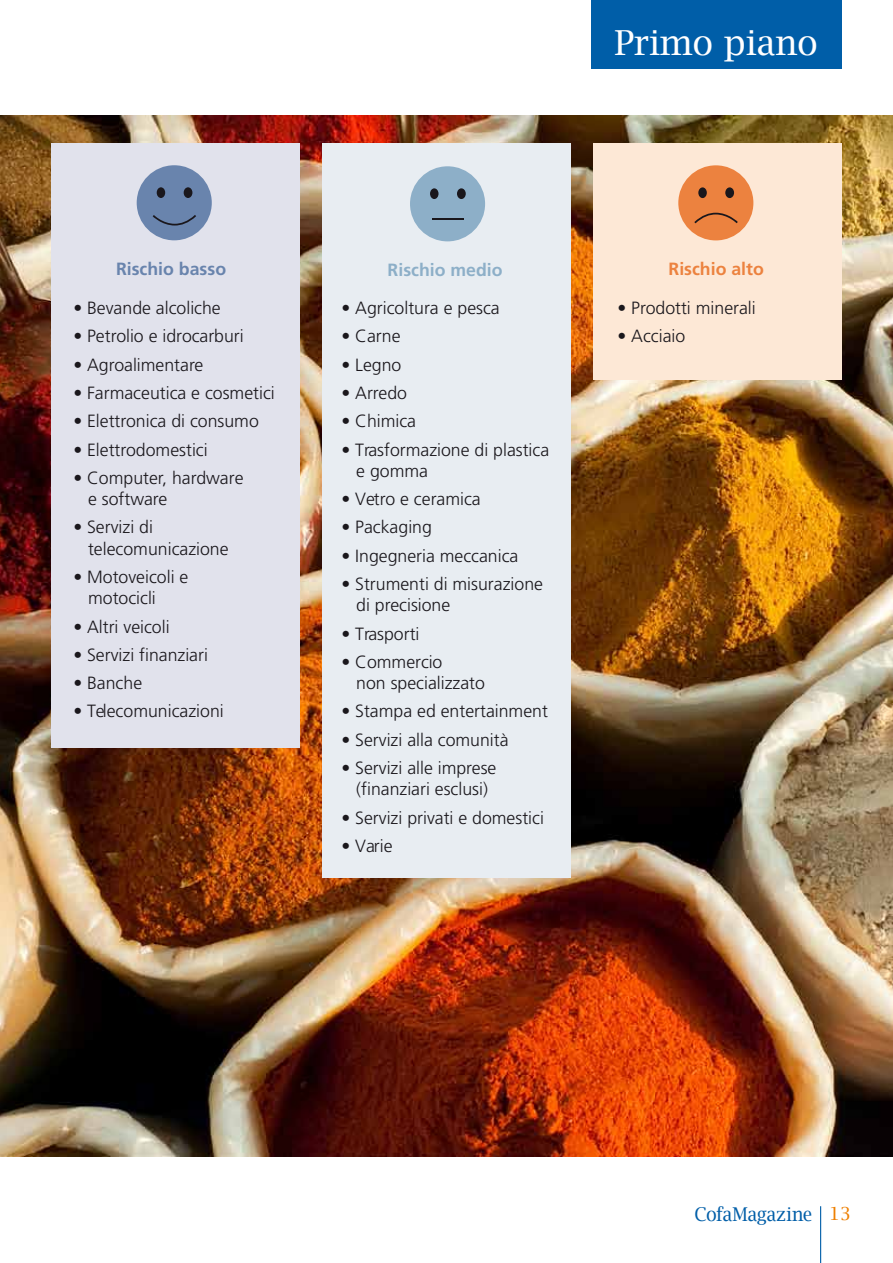
<style>
.page{position:relative;width:893px;height:1263px;background:#fff}
.page>*{position:absolute;margin:0;border:0;box-sizing:border-box;transform-origin:0 0}
.t1{font:34.5px "Lucida Bright";color:#fff}
.t2{font:34.5px "Times New Roman";color:#fff}
.t3{font:19.05px "Lucida Bright";letter-spacing:-.02em;color:#005ea8;scale:.94 1}
.t4{font:300 17.7px/21.3px "Frutiger";color:#1a171c}
.t5{font:700 17.7px "Frutiger";color:#6984ad}
.t6{font:700 17.7px "Frutiger";color:#8dafc8}
.t7{font:700 17.7px "Frutiger";color:#ec823f}
.s1{font-size:18px;color:#ee7f00}
</style>
<div class="page">
<hr style="left:820px;top:1206px;width:1px;height:57px;background:#005ea8">
<img style="left:0;top:115px;width:893px;height:1042px">
<div style="left:591px;top:0;width:250px;height:68px;background:#005ea8"></div>
<div style="left:322px;top:143px;width:248px;height:734px;background:#e8edf2"></div>
<div style="left:593px;top:143px;width:248px;height:237px;background:#fde8d6"></div>
<div style="left:51px;top:143px;width:248px;height:604px;background:#e1e2ec"></div>
<div style="left:137px;top:165px;width:75px;height:75px;background:#6984ad;border-radius:50%"></div>
<div style="left:157px;top:187px;width:8px;height:11px;background:#1a171c;border-radius:50%"></div>
<div style="left:184px;top:187px;width:8px;height:11px;background:#1a171c;border-radius:50%"></div>
<svg style="left:153px;top:215px;width:43px;height:11px"></svg>
<div style="left:678px;top:165px;width:75px;height:75px;background:#ec823f;border-radius:50%"></div>
<div style="left:698px;top:187px;width:9px;height:11px;background:#1a171c;border-radius:50%"></div>
<div style="left:725px;top:187px;width:9px;height:11px;background:#1a171c;border-radius:50%"></div>
<svg style="left:694px;top:213px;width:44px;height:10px"></svg>
<div style="left:410px;top:166px;width:75px;height:75px;background:#8dafc8;border-radius:50%"></div>
<div style="left:430px;top:188px;width:8px;height:11px;background:#1a171c;border-radius:50%"></div>
<div style="left:457px;top:188px;width:9px;height:11px;background:#1a171c;border-radius:50%"></div>
<hr style="left:432px;top:218px;width:31px;height:2px;background:#1a171c">
<h1 class="t2" style="left:699px;top:17px;width:122px">Scenario</h1>
<h1 class="t1" style="left:614px;top:23px;width:205px">Primo piano</h1>
<p class="t5" style="left:116px;top:259px;width:112px">Rischio basso</p>
<p class="t6" style="left:388px;top:259px;width:116px">Rischio medio</p>
<p class="t7" style="left:668px;top:258px;width:97px">Rischio alto</p>
<p class="t4" style="left:73px;top:297px;width:149px">• Bevande alcoliche</p>
<p class="t4" style="left:73px;top:325px;width:172px">• Petrolio e idrocarburi</p>
<p class="t4" style="left:73px;top:354px;width:132px">• Agroalimentare</p>
<p class="t4" style="left:73px;top:382px;width:203px">• Farmaceutica e cosmetici</p>
<p class="t4" style="left:73px;top:410px;width:187px">• Elettronica di consumo</p>
<p class="t4" style="left:73px;top:439px;width:136px">• Elettrodomestici</p>
<p class="t4" style="left:88px;top:467px;width:157px;text-indent:-15px">• Computer, hardware e software</p>
<p class="t4" style="left:88px;top:517px;width:142px;text-indent:-15px">• Servizi di telecomunicazione</p>
<p class="t4" style="left:88px;top:566px;width:102px;text-indent:-15px">• Motoveicoli e motocicli</p>
<p class="t4" style="left:73px;top:616px;width:98px">• Altri veicoli</p>
<p class="t4" style="left:73px;top:644px;width:136px">• Servizi finanziari</p>
<p class="t4" style="left:73px;top:672px;width:70px">• Banche</p>
<p class="t4" style="left:73px;top:701px;width:152px">• Telecomunicazioni</p>
<p class="t4" style="left:341px;top:297px;width:160px">• Agricoltura e pesca</p>
<p class="t4" style="left:341px;top:325px;width:61px">• Carne</p>
<p class="t4" style="left:341px;top:354px;width:61px">• Legno</p>
<p class="t4" style="left:341px;top:382px;width:67px">• Arredo</p>
<p class="t4" style="left:341px;top:410px;width:76px">• Chimica</p>
<p class="t4" style="left:356px;top:439px;width:195px;text-indent:-15px">• Trasformazione di plastica e gomma</p>
<p class="t4" style="left:341px;top:488px;width:141px">• Vetro e ceramica</p>
<p class="t4" style="left:341px;top:517px;width:92px">• Packaging</p>
<p class="t4" style="left:341px;top:545px;width:178px">• Ingegneria meccanica</p>
<p class="t4" style="left:356px;top:573px;width:188px;text-indent:-15px">• Strumenti di misurazione di precisione</p>
<p class="t4" style="left:341px;top:623px;width:80px">• Trasporti</p>
<p class="t4" style="left:356px;top:651px;width:130px;text-indent:-15px">• Commercio<br>non specializzato</p>
<p class="t4" style="left:341px;top:701px;width:208px">• Stampa ed entertainment</p>
<p class="t4" style="left:341px;top:729px;width:169px">• Servizi alla comunità</p>
<p class="t4" style="left:341px;top:757px;width:156px;text-align:center">• Servizi alle imprese (finanziari esclusi)</p>
<p class="t4" style="left:341px;top:807px;width:204px">• Servizi privati e domestici</p>
<p class="t4" style="left:341px;top:835px;width:53px">• Varie</p>
<p class="t4" style="left:617px;top:297px;width:140px">• Prodotti minerali</p>
<p class="t4" style="left:617px;top:325px;width:69px">• Acciaio</p>
<p class="t3" style="left:694px;top:1203px;width:168px">CofaMagazine <span class="s1">13</span></p>
</div>
